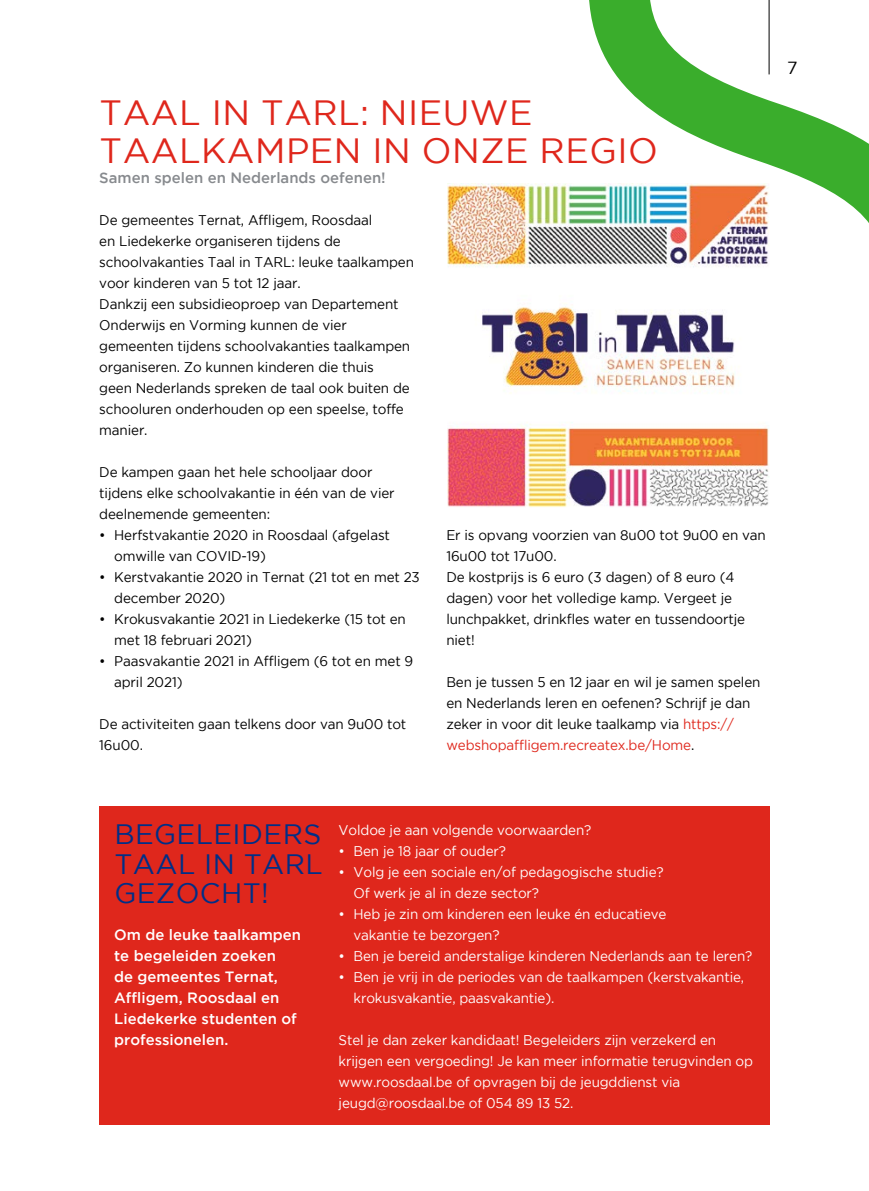
<style>
.page{position:relative;width:869px;height:1191px;background:#fff}
.page>*{position:absolute;margin:0;border:0;box-sizing:border-box;transform-origin:0 0}
.t1{font:35px/38.5px "Gotham";letter-spacing:.015em;color:#df271c}
.t2{font:28px/29.8px "Gotham";letter-spacing:.015em;color:#002f87;text-align:justify}
.t3{font:17.5px "Gotham";color:#000}
.t4{font:500 14.88px/21px "Gotham";color:#fff}
.t5{font:500 14.88px "Gotham";color:#878a8e}
.t6{font:14px/21px "Gotham";letter-spacing:-.01em;color:#000;scale:.96 1}
.t7{font:14px/21px "Gotham";letter-spacing:-.01em;color:#fff;scale:.96 1}
.s1{color:#df271c}
</style>
<div class="page">
<div style="left:99px;top:806px;width:670px;height:319px;background:#df271c"></div>
<img style="left:447px;top:183px;width:322px;height:324px">
<svg style="left:588px;top:0;width:280px;height:276px"></svg>
<hr style="left:768px;top:0;width:1px;height:74px;background:#000">
<h1 class="t1" style="left:99px;top:93px;width:559px">TAAL IN TARL: NIEUWE<br>TAALKAMPEN IN ONZE REGIO</h1>
<p class="t5" style="left:99px;top:169px;width:288px">Samen spelen en Nederlands oefenen!</p>
<p class="t6" style="left:99px;top:210px;width:329px">De gemeentes Ternat, Affligem, Roosdaal<br>en Liedekerke organiseren tijdens de schoolvakanties Taal in TARL: leuke taalkampen voor kinderen van 5 tot 12 jaar.<br>Dankzij een subsidieoproep van Departement Onderwijs en Vorming kunnen de vier gemeenten tijdens schoolvakanties taalkampen organiseren. Zo kunnen kinderen die thuis<br>geen Nederlands spreken de taal ook buiten de schooluren onderhouden op een speelse, toffe manier.</p>
<p class="t6" style="left:99px;top:462px;width:309px">De kampen gaan het hele schooljaar door tijdens elke schoolvakantie in één van de vier deelnemende gemeenten:</p>
<p class="t6" style="left:114px;top:525px;width:288px;text-indent:-15px">• Herfstvakantie 2020 in Roosdaal (afgelast omwille van COVID-19)</p>
<p class="t6" style="left:114px;top:567px;width:320px;text-indent:-15px">• Kerstvakantie 2020 in Ternat (21 tot en met 23 december 2020)</p>
<p class="t6" style="left:114px;top:609px;width:305px;text-indent:-15px">• Krokusvakantie 2021 in Liedekerke (15 tot en met 18 februari 2021)</p>
<p class="t6" style="left:114px;top:651px;width:313px;text-indent:-15px">• Paasvakantie 2021 in Affligem (6 tot en met 9 april 2021)</p>
<p class="t6" style="left:99px;top:714px;width:321px">De activiteiten gaan telkens door van 9u00 tot<br>16u00.</p>
<p class="t6" style="left:446px;top:525px;width:334px">Er is opvang voorzien van 8u00 tot 9u00 en van 16u00 tot 17u00.<br>De kostprijs is 6 euro (3 dagen) of 8 euro (4 dagen) voor het volledige kamp. Vergeet je lunchpakket, drinkfles water en tussendoortje niet!</p>
<p class="t6" style="left:446px;top:672px;width:328px">Ben je tussen 5 en 12 jaar en wil je samen spelen en Nederlands leren en oefenen? Schrijf je dan zeker in voor dit leuke taalkamp via <span class="s1">https:// webshopaffligem.recreatex.be/Home</span>.</p>
<p class="t3" style="left:786px;top:59px;width:12px">7</p>
<h2 class="t2" style="left:114px;top:818px;width:210px">BEGELEIDERS TAAL IN TARL GEZOCHT!</h2>
<p class="t7" style="left:338px;top:819px;width:265px">Voldoe je aan volgende voorwaarden?</p>
<p class="t7" style="left:338px;top:840px;width:176px">• Ben je 18 jaar of ouder?</p>
<p class="t7" style="left:353px;top:861px;width:324px;text-indent:-15px">• Volg je een sociale en/of pedagogische studie?<br>Of werk je al in deze sector?</p>
<p class="t7" style="left:353px;top:903px;width:327px;text-indent:-15px">• Heb je zin om kinderen een leuke én educatieve vakantie te bezorgen?</p>
<p class="t7" style="left:338px;top:945px;width:432px">• Ben je bereid anderstalige kinderen Nederlands aan te leren?</p>
<p class="t7" style="left:353px;top:966px;width:408px;text-indent:-15px">• Ben je vrij in de periodes van de taalkampen (kerstvakantie, krokusvakantie, paasvakantie).</p>
<p class="t7" style="left:338px;top:1029px;width:433px">Stel je dan zeker kandidaat! Begeleiders zijn verzekerd en krijgen een vergoeding! Je kan meer informatie terugvinden op www.roosdaal.be of opvragen bij de jeugddienst via jeugd@roosdaal.be of 054 89 13 52.</p>
<p class="t4" style="left:114px;top:923px;width:188px">Om de leuke taalkampen te begeleiden zoeken<br>de gemeentes Ternat,<br>Affligem, Roosdaal en<br>Liedekerke studenten of professionelen.</p>
</div>
